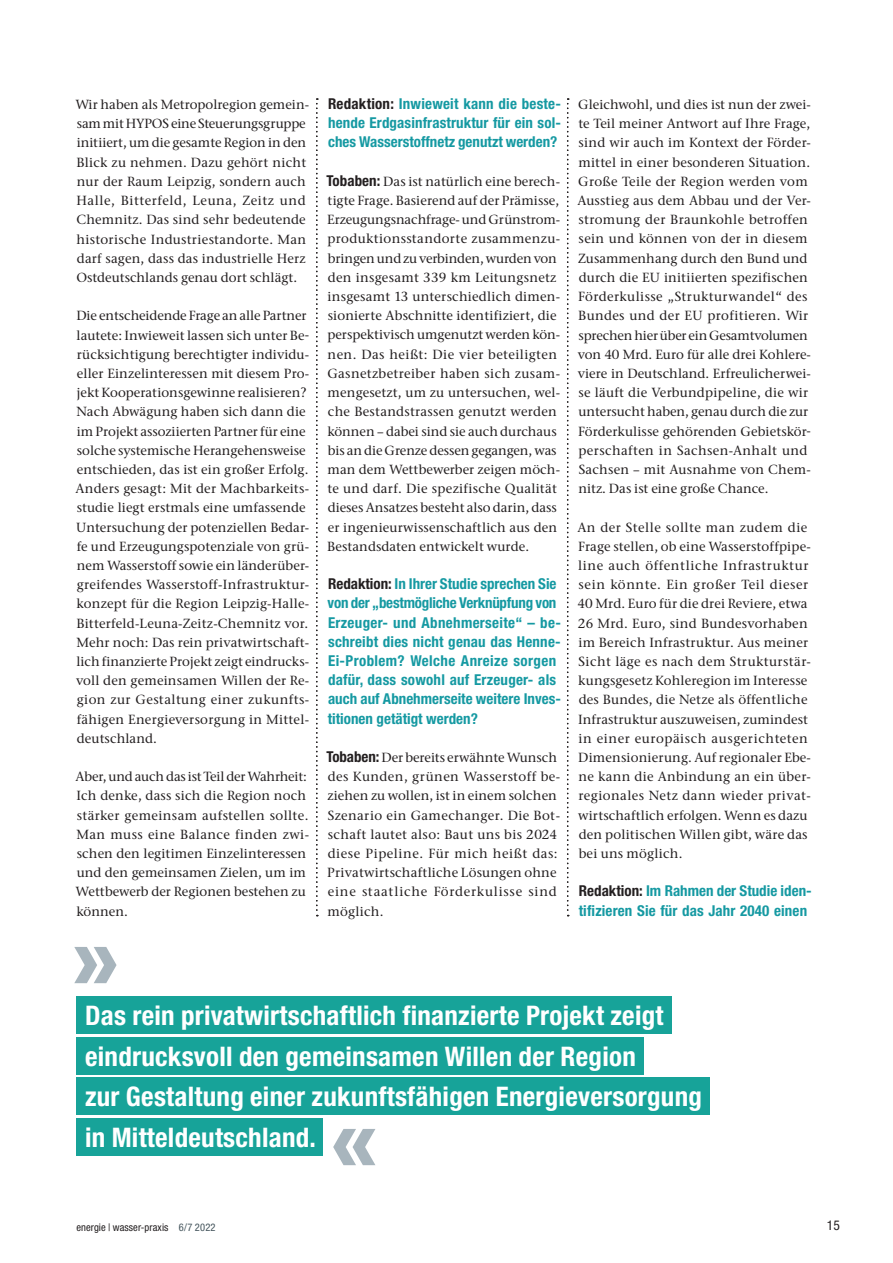
<style>
.page{position:relative;width:893px;height:1263px;background:#fff}
.page>*{position:absolute;margin:0;border:0;box-sizing:border-box;transform-origin:0 0}
.t1{font:67.5px "Gill Sans Std Extra Bold Disp";color:#a8b5bd}
.t2{font:700 condensed 27px/40.5px "Helvetica Neue LT Std";letter-spacing:.01em;color:#fff}
.t3{font:700 condensed 15px/19.2px "Helvetica Neue LT Std";color:#1599a2}
.t4{font:condensed 13.5px "Helvetica Neue LT Std";color:#231f20}
.t5{font:500 13.2px/19.2px "Stone Serif ITC Pro";letter-spacing:.01em;color:#231f20}
.t6{font:condensed 10.5px "Helvetica Neue LT Std";letter-spacing:.01em;color:#231f20}
.s1{color:#231f20}
.s2{font-family:"Helvetica Neue LT Std";font-weight:700;font-stretch:condensed;font-size:15px}
.s3{color:#45555d}
</style>
<div class="page">
<svg style="left:316px;top:98px;width:2px;height:818px"></svg>
<svg style="left:567px;top:98px;width:2px;height:818px"></svg>
<div style="left:77px;top:996px;width:595px;height:38px;background:#17a399"></div>
<div style="left:77px;top:1037px;width:567px;height:37px;background:#17a399"></div>
<div style="left:77px;top:1077px;width:633px;height:38px;background:#17a399"></div>
<div style="left:77px;top:1118px;width:246px;height:37px;background:#17a399"></div>
<p class="t5" style="left:76px;top:95px;width:235px">Wir haben als Metropolregion gemein&shy;sam mit HYPOS eine Steuerungsgruppe initiiert, um die gesamte Region in den Blick zu nehmen. Dazu gehört nicht nur der Raum Leipzig, sondern auch Halle, Bitterfeld, Leuna, Zeitz und Chemnitz. Das sind sehr bedeutende historische Industriestandorte. Man darf sagen, dass das industrielle Herz Ostdeutschlands genau dort schlägt.</p>
<p class="t5" style="left:76px;top:306px;width:235px">Die entscheidende Frage an alle Partner lautete: Inwieweit lassen sich unter Be&shy;rücksichtigung berechtigter individu&shy;eller Einzelinteressen mit diesem Pro&shy;jekt Kooperationsgewinne realisieren?<br>Nach Abwägung haben sich dann die im Projekt assoziierten Partner für eine solche systemische Herangehensweise entschieden, das ist ein großer Erfolg.<br>Anders gesagt: Mit der Machbarkeits&shy;studie liegt erstmals eine umfassende Untersuchung der potenziellen Bedar&shy;fe und Erzeugungspotenziale von grü&shy;nem Wasserstoff sowie ein länderüber&shy;greifendes Wasserstoff-Infrastruktur&shy;konzept für die Region Leipzig-Halle-Bitterfeld-Leuna-Zeitz-Chemnitz vor.<br>Mehr noch: Das rein privatwirtschaft&shy;lich finanzierte Projekt zeigt eindrucks&shy;voll den gemeinsamen Willen der Re&shy;gion zur Gestaltung einer zukunfts&shy;fähigen Energieversorgung in Mittel&shy;deutschland.</p>
<p class="t5" style="left:76px;top:767px;width:235px">Aber, und auch das ist Teil der Wahrheit:<br>Ich denke, dass sich die Region noch stärker gemeinsam aufstellen sollte.<br>Man muss eine Balance finden zwi&shy;schen den legitimen Einzelinteressen und den gemeinsamen Zielen, um im Wettbewerb der Regionen bestehen zu können.</p>
<h1 class="t1" style="left:73px;top:919px;width:46px">»</h1>
<p class="t3" style="left:328px;top:94px;width:234px;text-align:justify"><span class="s1">Redaktion:</span> Inwieweit kann die beste&shy;hende Erdgasinfrastruktur für ein sol&shy;ches Wasserstoffnetz genutzt werden?</p>
<p class="t5" style="left:326px;top:172px;width:235px"><span class="s2">Tobaben:</span> Das ist natürlich eine berech&shy;tigte Frage. Basierend auf der Prämisse, Erzeugungsnachfrage- und Grünstrom&shy;produktionsstandorte zusammenzu&shy;bringen und zu verbinden, wurden von den insgesamt 339 km Leitungsnetz insgesamt 13 unterschiedlich dimen&shy;sionierte Abschnitte identifiziert, die perspektivisch umgenutzt werden kön&shy;nen. Das heißt: Die vier beteiligten Gasnetzbetreiber haben sich zusam&shy;mengesetzt, um zu untersuchen, wel&shy;che Bestandstrassen genutzt werden können – dabei sind sie auch durchaus bis an die Grenze dessen gegangen, was man dem Wettbewerber zeigen möch&shy;te und darf. Die spezifische Qualität dieses Ansatzes besteht also darin, dass er ingenieurwissenschaftlich aus den Bestandsdaten entwickelt wurde.</p>
<p class="t3" style="left:328px;top:574px;width:235px"><span class="s1">Redaktion:</span> In Ihrer Studie sprechen Sie von der „bestmögliche Verknüpfung von Erzeuger- und Abnehmerseite“ – be&shy;schreibt dies nicht genau das Henne-Ei-Problem? Welche Anreize sorgen dafür, dass sowohl auf Erzeuger- als auch auf Abnehmerseite weitere Inves&shy;titionen getätigt werden?</p>
<p class="t5" style="left:326px;top:748px;width:235px"><span class="s2">Tobaben:</span> Der bereits erwähnte Wunsch des Kunden, grünen Wasserstoff be&shy;ziehen zu wollen, ist in einem solchen Szenario ein Gamechanger. Die Bot&shy;schaft lautet also: Baut uns bis 2024 diese Pipeline. Für mich heißt das:<br>Privatwirtschaftliche Lösungen ohne eine staatliche Förderkulisse sind möglich.</p>
<p class="t5" style="left:577px;top:95px;width:235px">Gleichwohl, und dies ist nun der zwei&shy;te Teil meiner Antwort auf Ihre Frage, sind wir auch im Kontext der Förder&shy;mittel in einer besonderen Situation.<br>Große Teile der Region werden vom Ausstieg aus dem Abbau und der Ver&shy;stromung der Braunkohle betroffen sein und können von der in diesem Zusammenhang durch den Bund und durch die EU initiierten spezifischen Förderkulisse „Strukturwandel“ des Bundes und der EU profitieren. Wir sprechen hier über ein Gesamtvolumen von 40 Mrd. Euro für alle drei Kohlere&shy;viere in Deutschland. Erfreulicherwei&shy;se läuft die Verbundpipeline, die wir untersucht haben, genau durch die zur Förderkulisse gehörenden Gebietskör&shy;perschaften in Sachsen-Anhalt und Sachsen – mit Ausnahme von Chem&shy;nitz. Das ist eine große Chance.</p>
<p class="t5" style="left:577px;top:517px;width:235px">An der Stelle sollte man zudem die Frage stellen, ob eine Wasserstoffpipe&shy;line auch öffentliche Infrastruktur sein könnte. Ein großer Teil dieser 40 Mrd. Euro für die drei Reviere, etwa 26 Mrd. Euro, sind Bundesvorhaben im Bereich Infrastruktur. Aus meiner Sicht läge es nach dem Strukturstär&shy;kungsgesetz Kohleregion im Interesse des Bundes, die Netze als öffentliche Infrastruktur auszuweisen, zumindest in einer europäisch ausgerichteten Dimensionierung. Auf regionaler Ebe&shy;ne kann die Anbindung an ein über&shy;regionales Netz dann wieder privat&shy;wirtschaftlich erfolgen. Wenn es dazu den politischen Willen gibt, wäre das bei uns möglich.</p>
<p class="t3" style="left:579px;top:881px;width:235px"><span class="s1">Redaktion:</span> Im Rahmen der Studie iden&shy;tifizieren Sie für das Jahr 2040 einen</p>
<h2 class="t2" style="left:85px;top:995px;width:618px">Das rein privatwirtschaftlich finanzierte Projekt zeigt eindrucksvoll den gemeinsamen Willen der Region<br>zur Gestaltung einer zukunftsfähigen Energieversorgung in Mitteldeutschland.</h2>
<h1 class="t1" style="left:332px;top:1101px;width:46px">«</h1>
<p class="t6" style="left:77px;top:1221px;width:141px">energie | wasser-praxis <span class="s3">6/7 2022</span></p>
<p class="t4" style="left:827px;top:1218px;width:14px">15</p>
</div>
